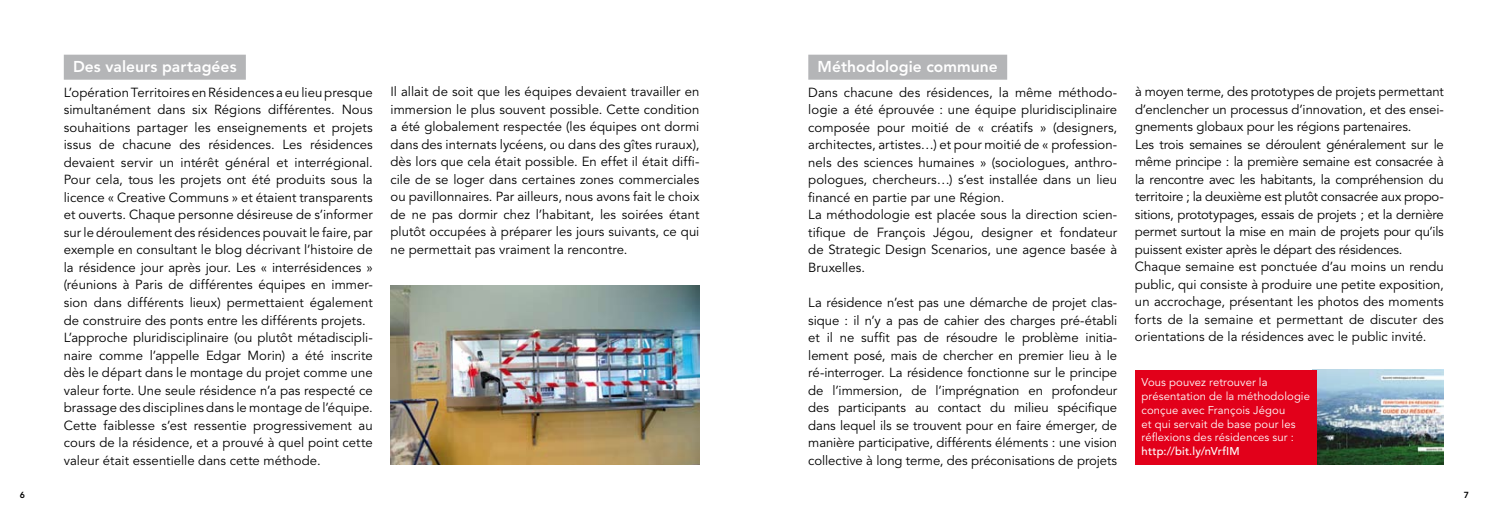
<style>
.page{position:relative;width:1489px;height:525px;background:#fff}
.page>*{position:absolute;margin:0;border:0;box-sizing:border-box;transform-origin:0 0}
.t1{font:800 15.62px "Avenir";letter-spacing:.005em;color:#fff}
.t2{font:13.12px/17.5px "Avenir";color:#000}
.t3{font:11.25px/13.8px "Avenir";letter-spacing:.01em;color:#fff}
.t4{font:500 11.25px "Avenir";letter-spacing:.01em;color:#fff}
.t5{font:800 8.75px "Avenir";color:#000}
</style>
<div class="page">
<div style="left:64px;top:55px;width:182px;height:25px;background:#b4b5b7"></div>
<div style="left:808px;top:55px;width:199px;height:25px;background:#b4b5b7"></div>
<img style="left:390px;top:285px;width:309px;height:179px">
<img style="left:1315px;top:369px;width:128px;height:95px">
<div style="left:1134px;top:369px;width:181px;height:95px;background:#e2001a"></div>
<p class="t1" style="left:73px;top:57px;width:165px">Des valeurs partagées</p>
<p class="t2" style="left:64px;top:84px;width:310px">L’opération Territoires en Résidences a eu lieu presque simultanément dans six Régions différentes. Nous souhaitions partager les enseignements et projets issus de chacune des résidences. Les résidences devaient servir un intérêt général et interrégional.<br>Pour cela, tous les projets ont été produits sous la licence « Creative Communs » et étaient transparents et ouverts. Chaque personne désireuse de s’informer sur le déroulement des résidences pouvait le faire, par exemple en consultant le blog décrivant l’histoire de la résidence jour après jour. Les « interrésidences » (réunions à Paris de différentes équipes en immer&shy;sion dans différents lieux) permettaient également de construire des ponts entre les différents projets.<br>L’approche pluridisciplinaire (ou plutôt métadiscipli&shy;naire comme l’appelle Edgar Morin) a été inscrite dès le départ dans le montage du projet comme une valeur forte. Une seule résidence n’a pas respecté ce brassage des disciplines dans le montage de l’équipe.<br>Cette faiblesse s’est ressentie progressivement au cours de la résidence, et a prouvé à quel point cette valeur était essentielle dans cette méthode.</p>
<p class="t1" style="left:817px;top:57px;width:182px">Méthodologie commune</p>
<p class="t2" style="left:808px;top:84px;width:310px">Dans chacune des résidences, la même méthodo&shy;logie a été éprouvée : une équipe pluridisciplinaire composée pour moitié de « créatifs » (designers, architectes, artistes…) et pour moitié de « profession&shy;nels des sciences humaines » (sociologues, anthro&shy;pologues, chercheurs…) s’est installée dans un lieu financé en partie par une Région.<br>La méthodologie est placée sous la direction scien&shy;tifique de François Jégou, designer et fondateur de Strategic Design Scenarios, une agence basée à Bruxelles.</p>
<p class="t2" style="left:808px;top:294px;width:310px;text-align:justify">La résidence n’est pas une démarche de projet clas&shy;sique : il n’y a pas de cahier des charges pré-établi et il ne suffit pas de résoudre le problème initia&shy;lement posé, mais de chercher en premier lieu à le ré-interroger. La résidence fonctionne sur le principe de l’immersion, de l’imprégnation en profondeur des participants au contact du milieu spécifique dans lequel ils se trouvent pour en faire émerger, de manière participative, différents éléments : une vision collective à long terme, des préconisations de projets</p>
<p class="t2" style="left:390px;top:83px;width:310px;text-align:justify">Il allait de soit que les équipes devaient travailler en immersion le plus souvent possible. Cette condition a été globalement respectée (les équipes ont dormi dans des internats lycéens, ou dans des gîtes ruraux), dès lors que cela était possible. En effet il était diffi&shy;cile de se loger dans certaines zones commerciales ou pavillonnaires. Par ailleurs, nous avons fait le choix de ne pas dormir chez l’habitant, les soirées étant plutôt occupées à préparer les jours suivants, ce qui ne permettait pas vraiment la rencontre.</p>
<p class="t2" style="left:1134px;top:83px;width:310px">à moyen terme, des prototypes de projets permettant d’enclencher un processus d’innovation, et des ensei&shy;gnements globaux pour les régions partenaires.<br>Les trois semaines se déroulent généralement sur le même principe : la première semaine est consacrée à la rencontre avec les habitants, la compréhension du territoire ; la deuxième est plutôt consacrée aux propo&shy;sitions, prototypages, essais de projets ; et la dernière permet surtout la mise en main de projets pour qu’ils puissent exister après le départ des résidences.<br>Chaque semaine est ponctuée d’au moins un rendu public, qui consiste à produire une petite exposition, un accrochage, présentant les photos des moments forts de la semaine et permettant de discuter des orientations de la résidences avec le public invité.</p>
<p class="t3" style="left:1141px;top:376px;width:170px">Vous pouvez retrouver la présentation de la méthodologie conçue avec François Jégou<br>et qui servait de base pour les réflexions des résidences sur :</p>
<p class="t4" style="left:1141px;top:444px;width:100px">http://bit.ly/nVrfIM</p>
<p class="t5" style="left:20px;top:489px;width:7px">6</p>
<p class="t5" style="left:1463px;top:489px;width:7px">7</p>
</div>
